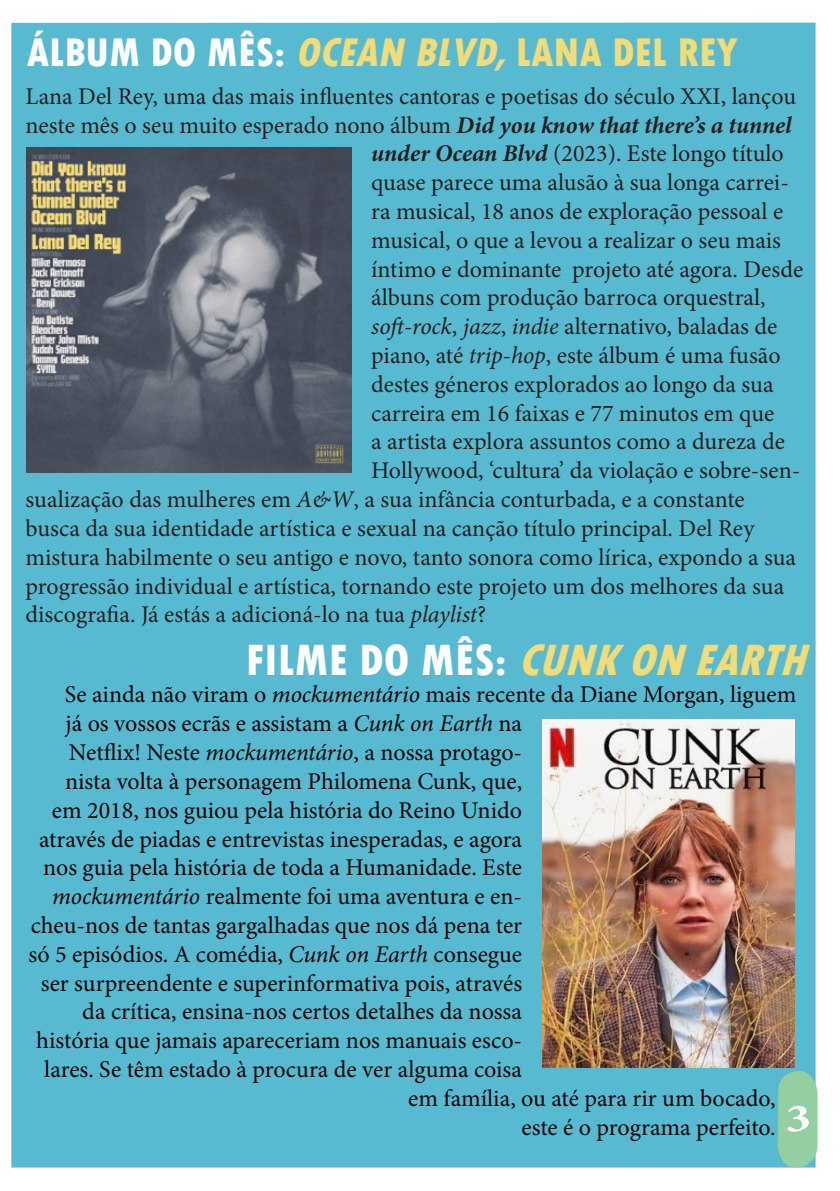
<style>
.page{position:relative;width:840px;height:1191px;background:#fff}
.page>*{position:absolute;margin:0;border:0;box-sizing:border-box;transform-origin:0 0}
.t1{font:800 condensed 46px "Tw Cen";color:#fff}
.t2{font:800 condensed 42px "Tw Cen";color:#fff}
.t3{font:700 40px "Minion Pro";color:#fff;scale:1.29 1}
.t4{font:24px "Minion Pro";color:#231f20}
.t5{font:24px "Minion Pro";color:#040503}
.s1{font-style:italic;color:#f2dc78}
.s2{color:#f2dc78}
.s3{font-weight:700;font-style:italic}
.s4{font-style:italic}
</style>
<div class="page">
<div style="left:11px;top:23px;width:804px;height:1144px;background:#58bad1"></div>
<svg style="left:777px;top:1071px;width:40px;height:96px;background:#8ecda8"></svg>
<img style="left:27px;top:148px;width:324px;height:324px">
<img style="left:542px;top:719px;width:252px;height:348px">
<p class="t2" style="left:27px;top:27px;width:712px">ÁLBUM DO MÊS: <span class="s1">OCEAN BLVD,</span><span class="s2">LANA DEL REY</span></p>
<p class="t4" style="left:26px;top:80px;width:771px">Lana Del Rey, uma das mais influentes cantoras e poetisas do século XXI, lançou</p>
<p class="t4" style="left:26px;top:109px;width:767px">neste mês o seu muito esperado nono álbum <span class="s3">Did you know that there’s a tunnel</span></p>
<p class="t4" style="left:371px;top:138px;width:414px"><span class="s3">under Ocean Blvd</span> (2023). Este longo título</p>
<p class="t4" style="left:371px;top:166px;width:419px">quase parece uma alusão à sua longa carrei-</p>
<p class="t4" style="left:371px;top:195px;width:413px">ra musical, 18 anos de exploração pessoal e</p>
<p class="t4" style="left:371px;top:224px;width:411px">musical, o que a levou a realizar o seu mais</p>
<p class="t4" style="left:371px;top:253px;width:433px">íntimo e dominante projeto até agora. Desde</p>
<p class="t4" style="left:371px;top:282px;width:396px">álbuns com produção barroca orquestral,</p>
<p class="t4" style="left:371px;top:310px;width:407px"><span class="s4">soft-rock</span>, <span class="s4">jazz</span>, <span class="s4">indie</span> alternativo, baladas de</p>
<p class="t4" style="left:371px;top:339px;width:411px">piano, até <span class="s4">trip-hop</span>, este álbum é uma fusão</p>
<p class="t4" style="left:371px;top:368px;width:403px">destes géneros explorados ao longo da sua</p>
<p class="t4" style="left:371px;top:397px;width:404px">carreira em 16 faixas e 77 minutos em que</p>
<p class="t4" style="left:371px;top:426px;width:415px">a artista explora assuntos como a dureza de</p>
<p class="t4" style="left:371px;top:454px;width:430px">Hollywood, ‘cultura’ da violação e sobre-sen-</p>
<p class="t4" style="left:26px;top:483px;width:720px">sualização das mulheres em <span class="s4">A&amp;W</span>, a sua infância conturbada, e a constante</p>
<p class="t4" style="left:26px;top:512px;width:730px">busca da sua identidade artística e sexual na canção título principal. Del Rey</p>
<p class="t4" style="left:26px;top:541px;width:771px">mistura habilmente o seu antigo e novo, tanto sonora como lírica, expondo a sua</p>
<p class="t4" style="left:26px;top:570px;width:759px">progressão individual e artística, tornando este projeto um dos melhores da sua</p>
<p class="t4" style="left:26px;top:598px;width:462px">discografia. Já estás a adicioná-lo na tua <span class="s4">playlist</span>?</p>
<h1 class="t1" style="left:245px;top:633px;width:575px">F I L M E D O M Ê S : <span class="s1">CUNKON EARTH</span></h1>
<p class="t5" style="left:65px;top:678px;width:732px">Se ainda não viram o <span class="s4">mockumentário</span> mais recente da Diane Morgan, liguem</p>
<p class="t5" style="left:65px;top:707px;width:458px">já os vossos ecrãs e assistam a <span class="s4">Cunk on Earth</span> na</p>
<p class="t5" style="left:69px;top:736px;width:454px">Netflix! Neste <span class="s4">mockumentário</span>, a nossa protago-</p>
<p class="t5" style="left:65px;top:765px;width:458px">nista volta à personagem Philomena Cunk, que,</p>
<p class="t5" style="left:52px;top:794px;width:471px">em 2018, nos guiou pela história do Reino Unido</p>
<p class="t5" style="left:39px;top:822px;width:484px">através de piadas e entrevistas inesperadas, e agora</p>
<p class="t5" style="left:43px;top:851px;width:480px">nos guia pela história de toda a Humanidade. Este</p>
<p class="t5" style="left:52px;top:880px;width:471px"><span class="s4">mockumentário</span> realmente foi uma aventura e en-</p>
<p class="t5" style="left:31px;top:909px;width:492px">cheu-nos de tantas gargalhadas que nos dá pena ter</p>
<p class="t5" style="left:29px;top:938px;width:495px">só 5 episódios. A comédia, <span class="s4">Cunk on Earth</span> consegue</p>
<p class="t5" style="left:41px;top:966px;width:482px">ser surpreendente e superinformativa pois, através</p>
<p class="t5" style="left:82px;top:995px;width:441px">da crítica, ensina-nos certos detalhes da nossa</p>
<p class="t5" style="left:36px;top:1024px;width:487px">história que jamais apareceriam nos manuais esco-</p>
<p class="t5" style="left:44px;top:1053px;width:479px">lares. Se têm estado à procura de ver alguma coisa</p>
<p class="t5" style="left:408px;top:1082px;width:368px">em família, ou até para rir um bocado,</p>
<p class="t5" style="left:521px;top:1110px;width:255px">este é o programa perfeito.</p>
<h3 class="t3" style="left:784px;top:1090px;width:21px">3</h3>
</div>
